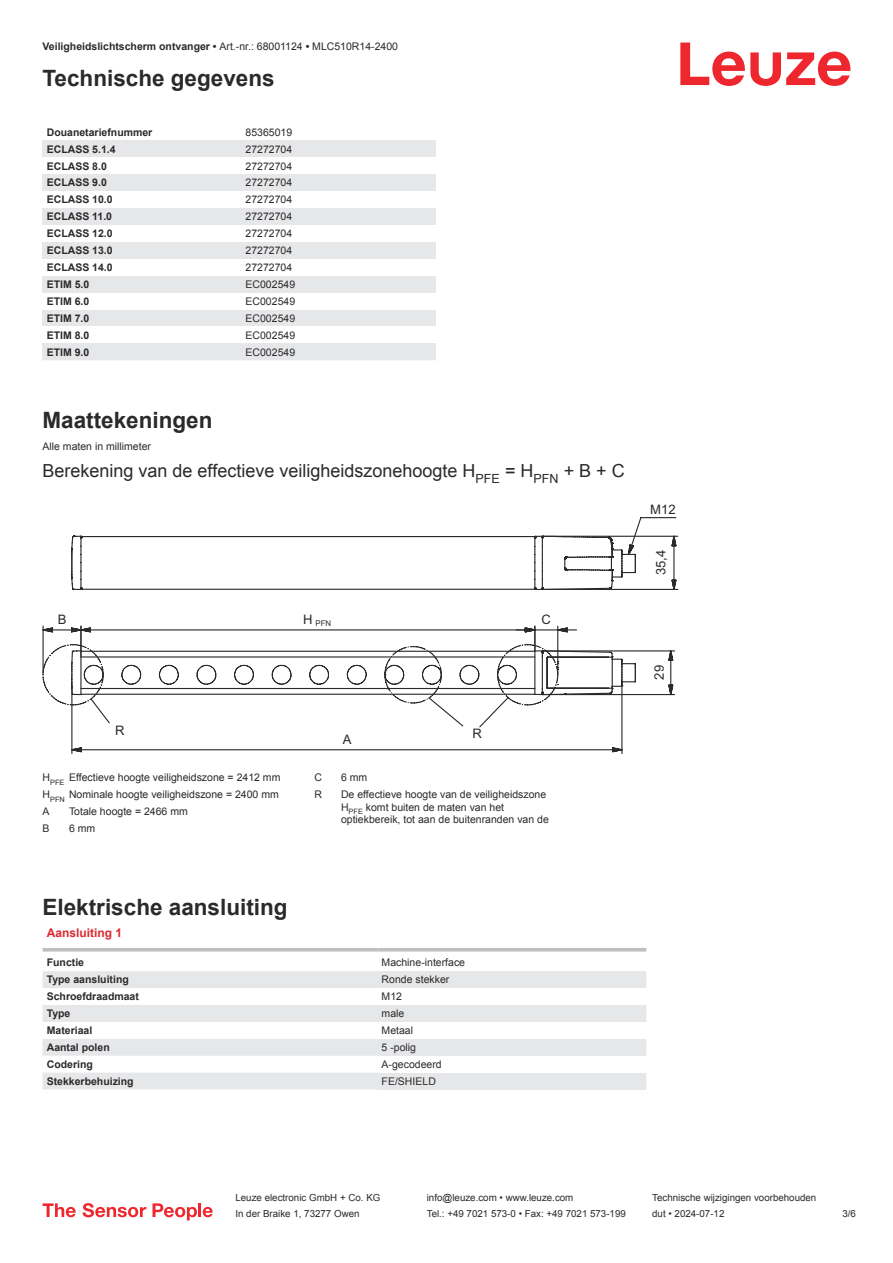
<style>
.page{position:relative;width:893px;height:1263px;background:#fff}
.page>*{position:absolute;margin:0;border:0;box-sizing:border-box;transform-origin:0 0}
.t1{font:700 22.5px "Arial";color:#2b292a}
.t2{font:18px "Arial";color:#2b292a}
.t3{font:13.05px "Arial";letter-spacing:.005em;color:#2b292a}
.t4{font:700 12px "Arial";color:#db2a30}
.t5{font:10.5px/17px "Arial";color:#2b292a}
.t6{font:700 10.5px "Arial";color:#2b292a}
.t7{font:9.75px "Arial";color:#2b292a}
.t8{font:7.8px "Arial";color:#2b292a}
.s1{font-weight:400}
</style>
<div class="page">
<svg style="left:680px;top:43px;width:170px;height:43px"></svg>
<div style="left:43px;top:140px;width:199px;height:17px;background:#e6e7e9"></div>
<div style="left:242px;top:140px;width:194px;height:17px;background:#e6e7e9"></div>
<div style="left:43px;top:174px;width:199px;height:17px;background:#e6e7e9"></div>
<div style="left:242px;top:174px;width:194px;height:17px;background:#e6e7e9"></div>
<div style="left:43px;top:208px;width:199px;height:17px;background:#e6e7e9"></div>
<div style="left:242px;top:208px;width:194px;height:17px;background:#e6e7e9"></div>
<div style="left:43px;top:242px;width:199px;height:17px;background:#e6e7e9"></div>
<div style="left:242px;top:242px;width:194px;height:17px;background:#e6e7e9"></div>
<div style="left:43px;top:276px;width:199px;height:17px;background:#e6e7e9"></div>
<div style="left:242px;top:276px;width:194px;height:17px;background:#e6e7e9"></div>
<div style="left:43px;top:310px;width:199px;height:16px;background:#e6e7e9"></div>
<div style="left:242px;top:310px;width:194px;height:16px;background:#e6e7e9"></div>
<div style="left:43px;top:343px;width:199px;height:17px;background:#e6e7e9"></div>
<div style="left:242px;top:343px;width:194px;height:17px;background:#e6e7e9"></div>
<svg style="left:43px;top:951px;width:603px;height:1px"></svg>
<svg style="left:43px;top:971px;width:335px;height:118px;fill:#e6e7e9"></svg>
<hr style="left:43px;top:948px;width:335px;height:3px;background:#bdbfc1">
<hr style="left:378px;top:948px;width:268px;height:3px;background:#bdbfc1">
<div style="left:378px;top:971px;width:268px;height:17px;background:#e6e7e9"></div>
<div style="left:378px;top:1005px;width:268px;height:17px;background:#e6e7e9"></div>
<div style="left:378px;top:1039px;width:268px;height:17px;background:#e6e7e9"></div>
<div style="left:378px;top:1072px;width:268px;height:17px;background:#e6e7e9"></div>
<svg style="left:43px;top:1203px;width:33px;height:14px"></svg>
<svg style="left:83px;top:1203px;width:63px;height:14px"></svg>
<svg style="left:153px;top:1203px;width:44px;height:17px"></svg>
<hr style="left:198px;top:1203px;width:3px;height:14px;background:#ed272d">
<svg style="left:203px;top:1207px;width:10px;height:10px"></svg>
<svg style="left:71px;top:535px;width:463px;height:9px"></svg>
<svg style="left:71px;top:544px;width:463px;height:46px"></svg>
<svg style="left:534px;top:517px;width:144px;height:73px"></svg>
<svg style="left:43px;top:625px;width:632px;height:129px"></svg>
<p class="t6" style="left:43px;top:43px;width:357px">Veiligheidslichtscherm ontvanger • <span class="s1">Art.-nr.: 68001124</span> • <span class="s1">MLC510R14-2400</span></p>
<h1 class="t1" style="left:43px;top:70px;width:234px">Technische gegevens</h1>
<p class="t6" style="left:47px;top:128px;width:107px">Douanetariefnummer</p>
<p class="t5" style="left:246px;top:125px;width:48px">85365019</p>
<p class="t6" style="left:47px;top:145px;width:70px">ECLASS 5.1.4</p>
<p class="t5" style="left:246px;top:141px;width:48px">27272704</p>
<p class="t6" style="left:47px;top:162px;width:62px">ECLASS 8.0</p>
<p class="t5" style="left:246px;top:158px;width:48px">27272704</p>
<p class="t6" style="left:47px;top:179px;width:62px">ECLASS 9.0</p>
<p class="t5" style="left:246px;top:175px;width:48px">27272704</p>
<p class="t6" style="left:47px;top:196px;width:67px">ECLASS 10.0</p>
<p class="t5" style="left:246px;top:192px;width:48px">27272704</p>
<p class="t6" style="left:47px;top:213px;width:67px">ECLASS 11.0</p>
<p class="t5" style="left:246px;top:209px;width:48px">27272704</p>
<p class="t6" style="left:47px;top:230px;width:67px">ECLASS 12.0</p>
<p class="t5" style="left:246px;top:226px;width:48px">27272704</p>
<p class="t6" style="left:47px;top:246px;width:67px">ECLASS 13.0</p>
<p class="t5" style="left:246px;top:243px;width:48px">27272704</p>
<p class="t6" style="left:47px;top:263px;width:67px">ECLASS 14.0</p>
<p class="t5" style="left:246px;top:260px;width:48px">27272704</p>
<p class="t6" style="left:47px;top:280px;width:44px">ETIM 5.0</p>
<p class="t5" style="left:246px;top:277px;width:51px">EC002549</p>
<p class="t6" style="left:47px;top:297px;width:44px">ETIM 6.0</p>
<p class="t5" style="left:246px;top:294px;width:51px">EC002549</p>
<p class="t6" style="left:47px;top:314px;width:44px">ETIM 7.0</p>
<p class="t5" style="left:246px;top:311px;width:51px">EC002549</p>
<p class="t6" style="left:47px;top:331px;width:44px">ETIM 8.0</p>
<p class="t5" style="left:246px;top:327px;width:51px">EC002549</p>
<p class="t6" style="left:47px;top:348px;width:44px">ETIM 9.0</p>
<p class="t5" style="left:246px;top:344px;width:51px">EC002549</p>
<h1 class="t1" style="left:43px;top:411px;width:172px">Maattekeningen</h1>
<p class="t5" style="left:43px;top:439px;width:110px">Alle maten in millimeter</p>
<h2 class="t2" style="left:43px;top:464px;width:584px">Berekening van de effectieve veiligheidszonehoogte H<sub>PFE</sub> = H<sub>PFN</sub> + B + C</h2>
<p class="t3" style="left:58px;top:614px;width:10px">B</p>
<p class="t8" style="left:303px;top:620px;width:29px"><sup>H</sup> PFN</p>
<p class="t3" style="left:115px;top:726px;width:11px">R</p>
<p class="t3" style="left:472px;top:729px;width:11px">R</p>
<p class="t3" style="left:343px;top:734px;width:10px">A</p>
<p class="t3" style="left:542px;top:614px;width:11px">C</p>
<p class="t5" style="left:43px;top:770px;width:239px">H<sub>PFE</sub> Effectieve hoogte veiligheidszone = 2412 mm<br>H<sub>PFN</sub> Nominale hoogte veiligheidszone = 2400 mm<br>A</p>
<p class="t5" style="left:69px;top:804px;width:120px">Totale hoogte = 2466 mm</p>
<p class="t5" style="left:43px;top:821px;width:9px">B</p>
<p class="t5" style="left:69px;top:821px;width:28px">6 mm</p>
<p class="t5" style="left:314px;top:770px;width:9px">C</p>
<p class="t5" style="left:341px;top:770px;width:28px">6 mm</p>
<p class="t5" style="left:314px;top:787px;width:9px">R</p>
<p class="t5" style="left:341px;top:789px;width:209px;line-height:12.6px">De effectieve hoogte van de veiligheidszone<br>H<sub>PFE</sub> komt buiten de maten van het optiekbereik, tot aan de buitenranden van de</p>
<h1 class="t1" style="left:43px;top:899px;width:247px">Elektrische aansluiting</h1>
<p class="t4" style="left:47px;top:928px;width:77px">Aansluiting 1</p>
<p class="t6" style="left:47px;top:959px;width:39px">Functie</p>
<p class="t5" style="left:382px;top:955px;width:85px">Machine-interface</p>
<p class="t6" style="left:47px;top:976px;width:84px">Type aansluiting</p>
<p class="t5" style="left:382px;top:972px;width:69px">Ronde stekker</p>
<p class="t6" style="left:47px;top:993px;width:94px">Schroefdraadmaat</p>
<p class="t5" style="left:382px;top:989px;width:22px">M12</p>
<p class="t6" style="left:47px;top:1009px;width:25px">Type</p>
<p class="t5" style="left:382px;top:1006px;width:24px">male</p>
<p class="t6" style="left:47px;top:1026px;width:47px">Materiaal</p>
<p class="t5" style="left:382px;top:1023px;width:33px">Metaal</p>
<p class="t6" style="left:47px;top:1043px;width:65px">Aantal polen</p>
<p class="t5" style="left:382px;top:1040px;width:36px">5 -polig</p>
<p class="t6" style="left:47px;top:1060px;width:48px">Codering</p>
<p class="t5" style="left:382px;top:1057px;width:62px">A-gecodeerd</p>
<p class="t6" style="left:47px;top:1077px;width:88px">Stekkerbehuizing</p>
<p class="t5" style="left:382px;top:1073px;width:56px">FE/SHIELD</p>
<p class="t3" style="left:650px;top:504px;width:27px">M12</p>
<p class="t3" style="left:656px;top:575px;width:27px;rotate:-90deg">35,4</p>
<p class="t3" style="left:654px;top:679px;width:16px;rotate:-90deg">29</p>
<p class="t7" style="left:235px;top:1194px;width:146px">Leuze electronic GmbH + Co. KG</p>
<p class="t7" style="left:427px;top:1194px;width:148px">info@leuze.com • www.leuze.com</p>
<p class="t7" style="left:652px;top:1194px;width:166px">Technische wijzigingen voorbehouden</p>
<p class="t7" style="left:235px;top:1210px;width:126px">In der Braike 1, 73277 Owen</p>
<p class="t7" style="left:427px;top:1210px;width:201px">Tel.: +49 7021 573-0 • Fax: +49 7021 573-199</p>
<p class="t7" style="left:652px;top:1210px;width:74px">dut • 2024-07-12</p>
<p class="t7" style="left:842px;top:1210px;width:15px">3 /6</p>
</div>
